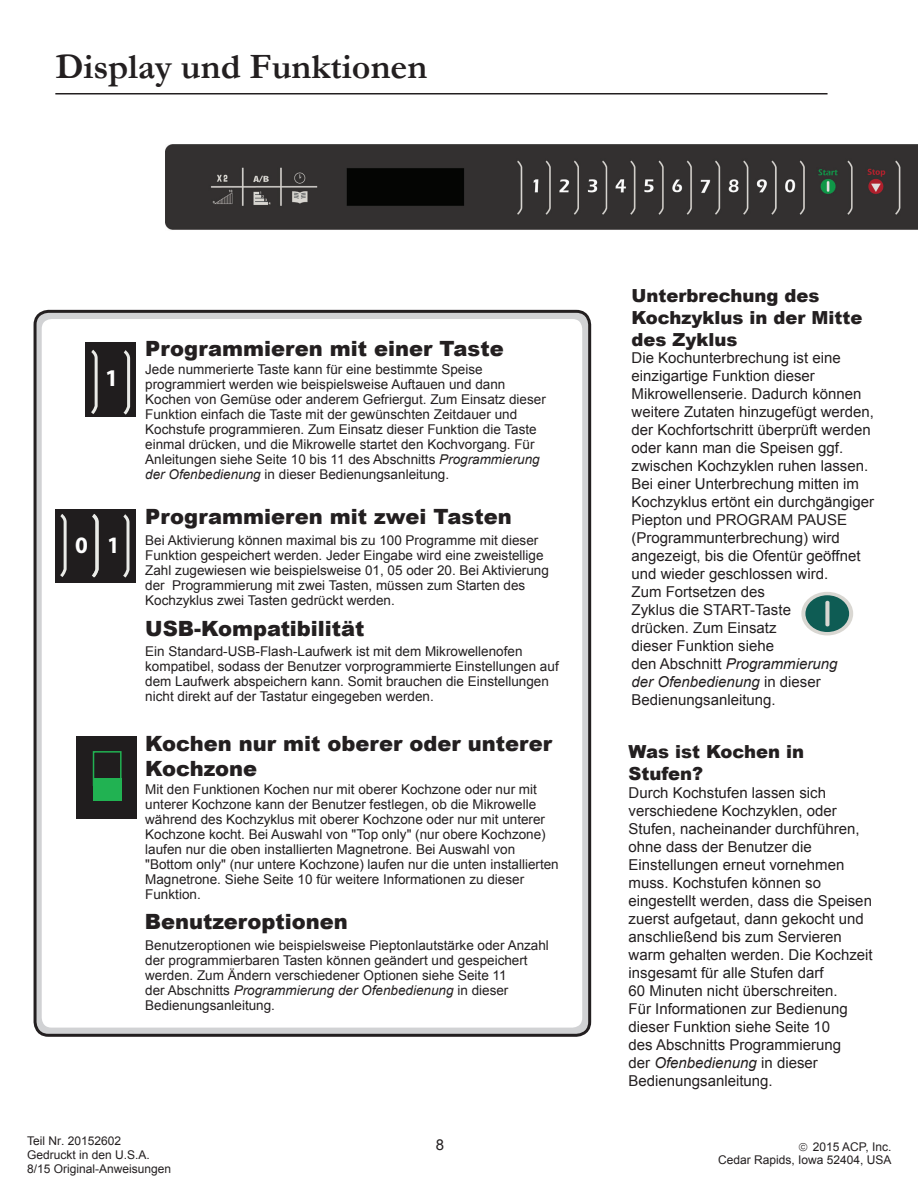
<style>
.page{position:relative;width:918px;height:1188px;background:#fff}
.page>*{position:absolute;margin:0;border:0;box-sizing:border-box;transform-origin:0 0}
.Gara_bld_24_align_ri{font:700 36px "Garamond";color:#231f20}
.t1{font:700 24px "Myriad Pro";color:#fff}
.t2{font:700 23.7px "Myriad Pro";color:#fff}
.t3{font:900 21px/25.2px "Arial";color:#231f20}
.Arial_Blk_12{font:900 18px/21.6px "Arial";color:#231f20}
.Arial_10{font:15px/18px "Arial";color:#231f20}
.t4{font:13.5px/15px "Arial";color:#231f20}
.t5{font:12px/14.4px "Arial";color:#231f20}
.s1{font-style:italic}
</style>
<div class="page">
<img style="left:165px;top:145px;width:753px;height:582px">
<hr style="left:55px;top:93px;width:773px;height:1px;background:#231f20">
<div style="left:34px;top:312px;width:556px;height:723px;border:8px solid #d1d2d4;border-radius:14px"></div>
<div style="left:85px;top:342px;width:51px;height:74px;background:#201d1e"></div>
<div style="left:55px;top:510px;width:50px;height:73px;background:#201d1e"></div>
<div style="left:88px;top:510px;width:48px;height:73px;background:#201d1e"></div>
<div style="left:77px;top:736px;width:60px;height:82px;background:#201d1e"></div>
<div style="left:93px;top:778px;width:29px;height:22px;background:#21b252"></div>
<div style="left:93px;top:751px;width:29px;height:35px;border:2px solid #21b252"></div>
<div style="left:34px;top:310px;width:557px;height:727px;border:3px solid #231f20;border-radius:14px"></div>
<svg style="left:801px;top:592px;width:52px;height:43px"></svg>
<svg style="left:825px;top:601px;width:4px;height:25px"></svg>
<svg style="left:88px;top:349px;width:44px;height:68px"></svg>
<svg style="left:60px;top:514px;width:70px;height:64px"></svg>
<p class="Gara_bld_24_align_ri" style="left:55px;top:42px;width:373px">Display und Funktionen</p>
<h2 class="t1" style="left:105px;top:363px;width:15px">1</h2>
<h3 class="t2" style="left:75px;top:530px;width:46px">0 1</h3>
<p class="t3" style="left:145px;top:335px;width:360px">Programmieren mit einer Taste</p>
<p class="t4" style="left:145px;top:362px;width:402px">Jede nummerierte Taste kann für eine bestimmte Speise programmiert werden wie beispielsweise Auftauen und dann Kochen von Gemüse oder anderem Gefriergut. Zum Einsatz dieser Funktion einfach die Taste mit der gewünschten Zeitdauer und Kochstufe programmieren. Zum Einsatz dieser Funktion die Taste einmal drücken, und die Mikrowelle startet den Kochvorgang. Für Anleitungen siehe Seite 10 bis 11 des Abschnitts <span class="s1">Programmierung der Ofenbedienung</span> in dieser Bedienungsanleitung.</p>
<p class="t3" style="left:145px;top:503px;width:368px">Programmieren mit zwei Tasten</p>
<p class="t4" style="left:145px;top:533px;width:405px">Bei Aktivierung können maximal bis zu 100 Programme mit dieser Funktion gespeichert werden. Jeder Eingabe wird eine zweistellige Zahl zugewiesen wie beispielsweise 01, 05 oder 20. Bei Aktivierung der Programmierung mit zwei Tasten, müssen zum Starten des Kochzyklus zwei Tasten gedrückt werden.</p>
<p class="t4" style="left:145px;top:644px;width:415px">Ein Standard-USB-Flash-Laufwerk ist mit dem Mikrowellenofen kompatibel, sodass der Benutzer vorprogrammierte Einstellungen auf dem Laufwerk abspeichern kann. Somit brauchen die Einstellungen nicht direkt auf der Tastatur eingegeben werden.</p>
<p class="t3" style="left:145px;top:616px;width:221px">USB-Kompatibilität</p>
<p class="t3" style="left:145px;top:730px;width:408px">Kochen nur mit oberer oder unterer<br>Kochzone</p>
<p class="t4" style="left:145px;top:782px;width:415px">Mit den Funktionen Kochen nur mit oberer Kochzone oder nur mit unterer Kochzone kann der Benutzer festlegen, ob die Mikrowelle während des Kochzyklus mit oberer Kochzone oder nur mit unterer Kochzone kocht. Bei Auswahl von "Top only" (nur obere Kochzone) laufen nur die oben installierten Magnetrone. Bei Auswahl von "Bottom only" (nur untere Kochzone) laufen nur die unten installierten Magnetrone. Siehe Seite 10 für weitere Informationen zu dieser Funktion.</p>
<p class="t3" style="left:145px;top:908px;width:205px">Benutzeroptionen</p>
<p class="t4" style="left:145px;top:938px;width:405px">Benutzeroptionen wie beispielsweise Pieptonlautstärke oder Anzahl der programmierbaren Tasten können geändert und gespeichert werden. Zum Ändern verschiedener Optionen siehe Seite 11<br>der Abschnitts <span class="s1">Programmierung der Ofenbedienung</span> in dieser Bedienungsanleitung.</p>
<p class="Arial_Blk_12" style="left:632px;top:285px;width:233px">Unterbrechung des<br>Kochzyklus in der Mitte des Zyklus</p>
<p class="Arial_10" style="left:632px;top:349px;width:244px">Die Kochunterbrechung ist eine einzigartige Funktion dieser<br>Mikrowellenserie. Dadurch können weitere Zutaten hinzugefügt werden, der Kochfortschritt überprüft werden oder kann man die Speisen ggf. zwischen Kochzyklen ruhen lassen.<br>Bei einer Unterbrechung mitten im<br>Kochzyklus ertönt ein durchgängiger<br>Piepton und PROGRAM PAUSE (Programmunterbrechung) wird angezeigt, bis die Ofentür geöffnet und wieder geschlossen wird.<br>Zum Fortsetzen des<br>Zyklus die START-Taste<br>drücken. Zum Einsatz<br>dieser Funktion siehe<br>den Abschnitt <span class="s1">Programmierung<br>der Ofenbedienung</span> in dieser<br>Bedienungsanleitung.</p>
<p class="Arial_Blk_12" style="left:629px;top:740px;width:177px">Was ist Kochen in<br>Stufen?</p>
<p class="Arial_10" style="left:629px;top:784px;width:246px">Durch Kochstufen lassen sich verschiedene Kochzyklen, oder<br>Stufen, nacheinander durchführen, ohne dass der Benutzer die<br>Einstellungen erneut vornehmen muss. Kochstufen können so eingestellt werden, dass die Speisen zuerst aufgetaut, dann gekocht und anschließend bis zum Servieren warm gehalten werden. Die Kochzeit insgesamt für alle Stufen darf<br>60 Minuten nicht überschreiten.<br>Für Informationen zur Bedienung dieser Funktion siehe Seite 10<br>des Abschnitts Programmierung<br>der <span class="s1">Ofenbedienung</span> in dieser<br>Bedienungsanleitung.</p>
<p class="t5" style="left:27px;top:1133px;width:146px">Teil Nr. 20152602<br>Gedruckt in den U.S.A.<br>8/15 Original-Anweisungen</p>
<p class="t5" style="left:718px;top:1140px;width:175px;line-height:13.2px;text-align:right">2015 ACP, Inc.<br>Cedar Rapids, Iowa 52404, USA</p>
<p class="Arial_10" style="left:436px;top:1136px;width:10px">8</p>
</div>
